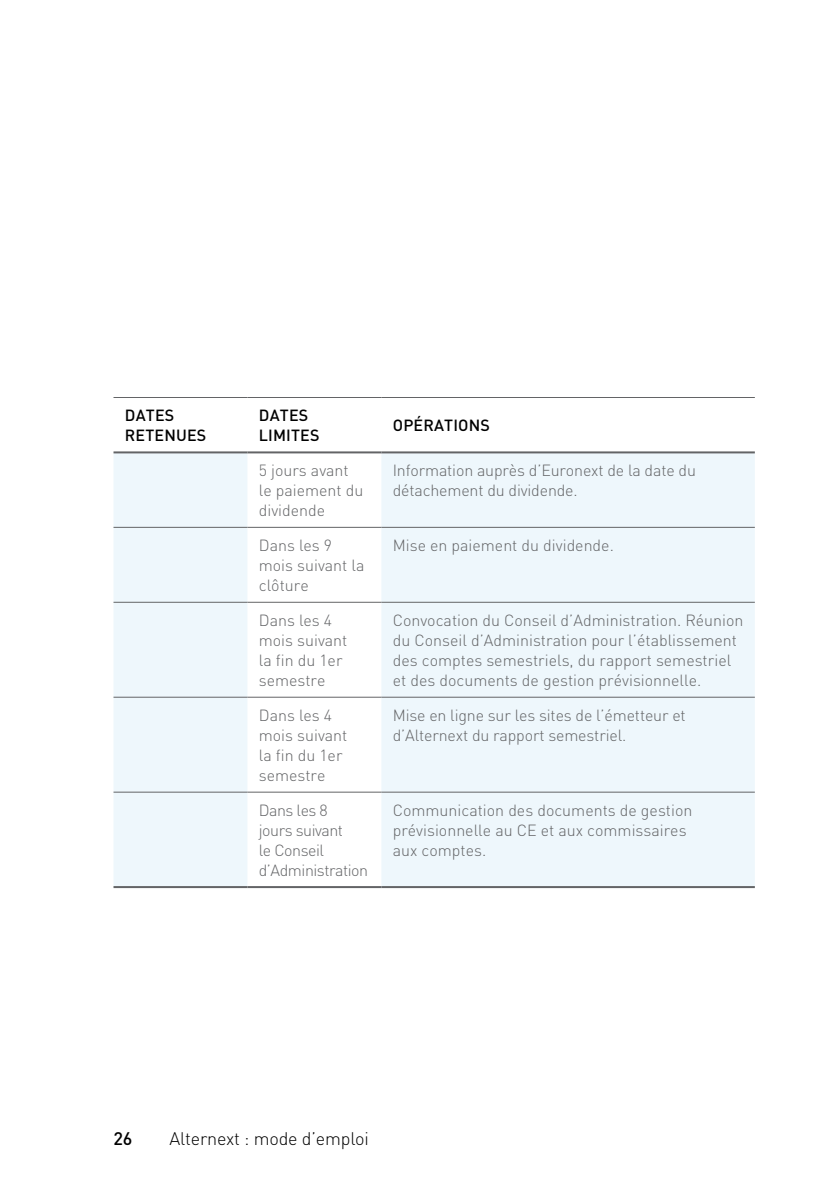
<style>
.page{position:relative;width:840px;height:1191px;background:#fff}
.page>*{position:absolute;margin:0;border:0;box-sizing:border-box;transform-origin:0 0}
.t1{font:300 18px "DIN Pro";letter-spacing:-.01em;color:#000}
.t2{font:500 18px "DIN Pro";color:#000}
.t3{font:300 16px/20px "DIN Pro";color:#636466}
.t4{font:300 16px/20px "DIN Pro";letter-spacing:-.03em;color:#636466}
.t5{font:500 16px/20px "DIN Pro";letter-spacing:.01em;color:#000}
</style>
<div class="page">
<svg style="left:113px;top:453px;width:641px;height:433px;fill:#eef7fc"></svg>
<hr style="left:113px;top:397px;width:134px;height:1px;background:#636466">
<hr style="left:247px;top:397px;width:134px;height:1px;background:#636466">
<hr style="left:381px;top:397px;width:373px;height:1px;background:#636466">
<hr style="left:113px;top:527px;width:134px;height:1px;background:#636466">
<hr style="left:247px;top:527px;width:134px;height:1px;background:#636466">
<hr style="left:381px;top:527px;width:373px;height:1px;background:#636466">
<hr style="left:113px;top:602px;width:134px;height:1px;background:#636466">
<hr style="left:247px;top:602px;width:134px;height:1px;background:#636466">
<hr style="left:381px;top:602px;width:373px;height:1px;background:#636466">
<hr style="left:113px;top:696px;width:134px;height:1px;background:#636466">
<hr style="left:247px;top:696px;width:134px;height:1px;background:#636466">
<hr style="left:381px;top:696px;width:373px;height:1px;background:#636466">
<hr style="left:113px;top:791px;width:134px;height:1px;background:#636466">
<hr style="left:247px;top:791px;width:134px;height:1px;background:#636466">
<hr style="left:381px;top:791px;width:373px;height:1px;background:#636466">
<hr style="left:113px;top:451px;width:134px;height:2px;background:#636466">
<hr style="left:247px;top:451px;width:134px;height:2px;background:#636466">
<hr style="left:381px;top:451px;width:373px;height:2px;background:#636466">
<hr style="left:113px;top:886px;width:134px;height:2px;background:#636466">
<hr style="left:247px;top:886px;width:134px;height:2px;background:#636466">
<hr style="left:381px;top:886px;width:373px;height:2px;background:#636466">
<p class="t5" style="left:125px;top:403px;width:81px">DATES<br>RETENUES</p>
<p class="t5" style="left:259px;top:403px;width:61px">DATES<br>LIMITES</p>
<p class="t5" style="left:392px;top:413px;width:97px">OPÉRATIONS</p>
<p class="t3" style="left:259px;top:459px;width:106px">5 jours avant le paiement du dividende</p>
<p class="t3" style="left:392px;top:459px;width:304px">Information auprès d’Euronext de la date du détachement du dividende.</p>
<p class="t3" style="left:259px;top:534px;width:107px">Dans les 9 mois suivant la clôture</p>
<p class="t3" style="left:392px;top:534px;width:222px">Mise en paiement du dividende.</p>
<p class="t3" style="left:259px;top:608px;width:90px">Dans les 4 mois suivant la fin du 1er semestre</p>
<p class="t3" style="left:392px;top:608px;width:352px">Convocation du Conseil d’Administration. Réunion du Conseil d’Administration pour l’établissement des comptes semestriels, du rapport semestriel et des documents de gestion prévisionnelle.</p>
<p class="t3" style="left:259px;top:703px;width:90px">Dans les 4 mois suivant la fin du 1er semestre</p>
<p class="t3" style="left:392px;top:703px;width:294px">Mise en ligne sur les sites de l’émetteur et d’Alternext du rapport semestriel.</p>
<p class="t4" style="left:259px;top:798px;width:111px">Dans les 8<br>jours suivant<br>le Conseil d’Administration</p>
<p class="t3" style="left:392px;top:798px;width:301px">Communication des documents de gestion prévisionnelle au CE et aux commissaires aux comptes.</p>
<p class="t2" style="left:113px;top:1124px;width:20px">26</p>
<p class="t1" style="left:169px;top:1124px;width:201px">Alternext : mode d’emploi</p>
</div>
